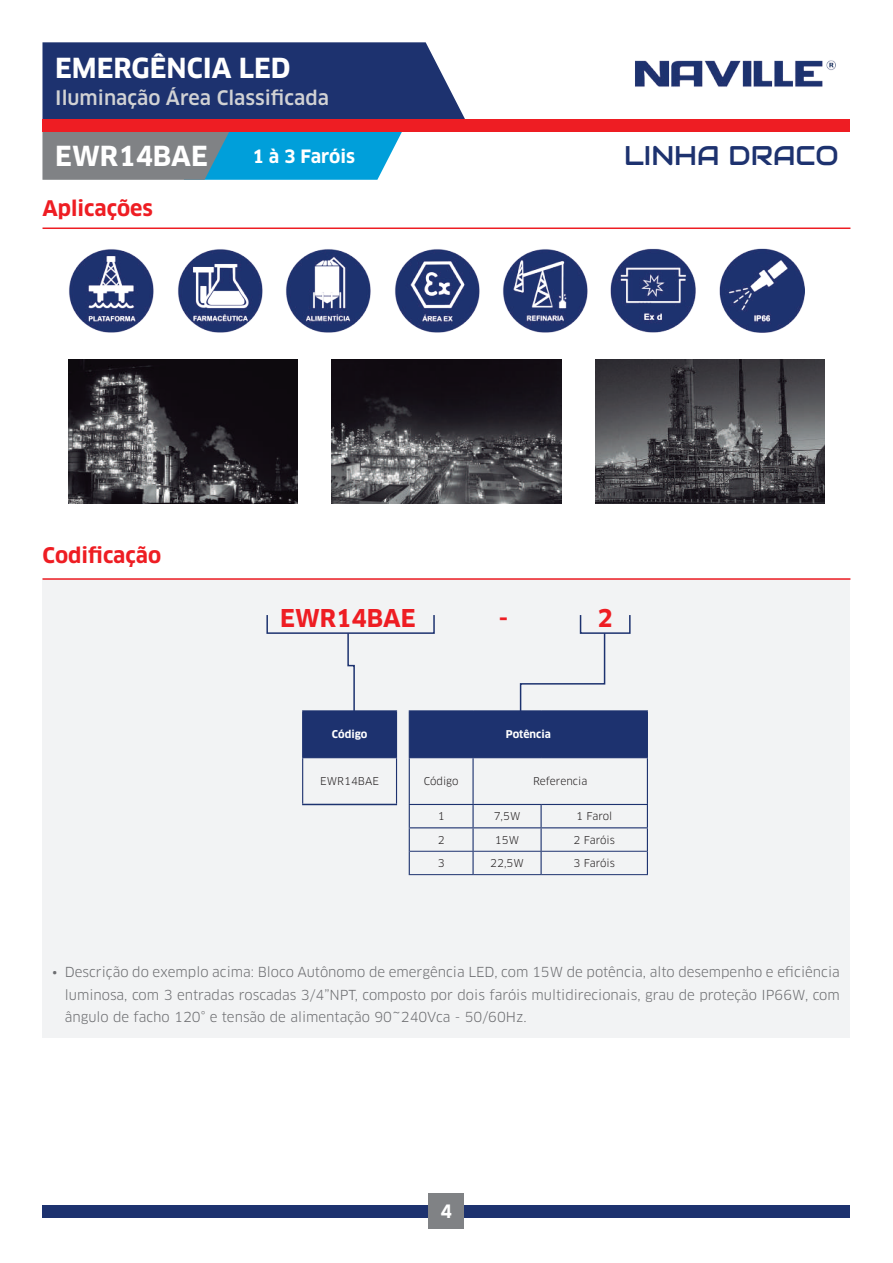
<style>
.page{position:relative;width:893px;height:1263px;background:#fff}
.page>*{position:absolute;margin:0;border:0;box-sizing:border-box;transform-origin:0 0}
.t1{font:700 27px "Clan OT";color:#fff}
.t2{font:27px "Audiowide";color:#1d326f}
.t3{font:700 24px "Clan OT";color:#ee1d23}
.t4{font:700 21px "Clan OT";color:#ee1d23}
.t5{font:500 19.5px "Clan OT";color:#d1d2d4}
.t6{font:700 18px "Clan OT";color:#fff}
.t7{font:13.5px/22.5px "Clan OT";color:#6c6d70;text-align:justify}
.t8{font:10.5px "Clan OT";color:#231f20}
.t9{font:700 10.5px "Clan OT";color:#fff}
</style>
<div class="page">
<svg style="left:42px;top:131px;width:360px;height:49px;background:#4895b2"></svg>
<div style="left:42px;top:42px;width:423px;height:79px;background:#1d326f"></div>
<div style="left:43px;top:119px;width:807px;height:13px;background:#ee1d23"></div>
<div style="left:43px;top:1205px;width:807px;height:13px;background:#1d326f"></div>
<div style="left:429px;top:1194px;width:35px;height:35px;background:#808285"></div>
<img style="left:635px;top:60px;width:201px;height:27px">
<hr style="left:43px;top:227px;width:807px;height:2px;background:#ee1d23">
<img style="left:595px;top:359px;width:230px;height:145px">
<img style="left:68px;top:359px;width:230px;height:145px">
<img style="left:332px;top:359px;width:229px;height:145px">
<img style="left:69px;top:249px;width:85px;height:83px">
<img style="left:178px;top:249px;width:84px;height:83px">
<img style="left:286px;top:249px;width:85px;height:83px">
<img style="left:395px;top:249px;width:84px;height:83px">
<img style="left:503px;top:249px;width:84px;height:83px">
<img style="left:611px;top:249px;width:85px;height:84px">
<img style="left:719px;top:249px;width:85px;height:83px">
<div style="left:43px;top:578px;width:807px;height:459px;background:#f2f3f4"></div>
<hr style="left:43px;top:578px;width:807px;height:2px;background:#ee1d23">
<hr style="left:302px;top:711px;width:1px;height:46px;background:#1d326f">
<hr style="left:472px;top:852px;width:2px;height:22px;background:#1d326f">
<hr style="left:647px;top:711px;width:1px;height:46px;background:#1d326f">
<hr style="left:472px;top:758px;width:2px;height:46px;background:#1d326f">
<hr style="left:409px;top:758px;width:1px;height:46px;background:#1d326f">
<hr style="left:647px;top:758px;width:1px;height:46px;background:#1d326f">
<svg style="left:541px;top:805px;width:1px;height:69px"></svg>
<svg style="left:647px;top:805px;width:1px;height:69px"></svg>
<hr style="left:473px;top:851px;width:68px;height:1px;background:#1d326f">
<hr style="left:541px;top:851px;width:106px;height:1px;background:#1d326f">
<hr style="left:541px;top:710px;width:107px;height:1px;background:#1d326f">
<hr style="left:541px;top:757px;width:107px;height:1px;background:#1d326f">
<hr style="left:473px;top:804px;width:68px;height:1px;background:#1d326f">
<hr style="left:541px;top:804px;width:107px;height:1px;background:#1d326f">
<hr style="left:409px;top:827px;width:64px;height:1px;background:#1d326f">
<hr style="left:473px;top:827px;width:68px;height:1px;background:#1d326f">
<hr style="left:541px;top:827px;width:107px;height:1px;background:#1d326f">
<hr style="left:302px;top:710px;width:95px;height:1px;background:#1d326f">
<hr style="left:409px;top:874px;width:64px;height:1px;background:#1d326f">
<hr style="left:473px;top:874px;width:68px;height:1px;background:#1d326f">
<hr style="left:541px;top:874px;width:107px;height:1px;background:#1d326f">
<hr style="left:302px;top:757px;width:95px;height:1px;background:#1d326f">
<hr style="left:302px;top:758px;width:1px;height:46px;background:#1d326f">
<hr style="left:396px;top:758px;width:1px;height:46px;background:#1d326f">
<hr style="left:302px;top:804px;width:95px;height:1px;background:#1d326f">
<hr style="left:409px;top:804px;width:64px;height:1px;background:#1d326f">
<hr style="left:472px;top:805px;width:2px;height:22px;background:#1d326f">
<svg style="left:409px;top:805px;width:1px;height:69px"></svg>
<hr style="left:472px;top:828px;width:2px;height:23px;background:#1d326f">
<hr style="left:410px;top:851px;width:63px;height:1px;background:#1d326f">
<svg style="left:303px;top:632px;width:344px;height:126px"></svg>
<div style="left:580px;top:614px;width:51px;height:20px;border:2px solid #1d326f"></div>
<h1 class="t1" style="left:55px;top:52px;width:237px">EMERGÊNCIA LED</h1>
<h3 class="t5" style="left:55px;top:86px;width:275px">Iluminação Área Classificada</h3>
<h1 class="t1" style="left:55px;top:140px;width:154px">EWR14BAE</h1>
<h3 class="t6" style="left:253px;top:146px;width:104px">1 à 3 Faróis</h3>
<h3 class="t4" style="left:43px;top:196px;width:112px">Aplicações</h3>
<h1 class="t2" style="left:624px;top:138px;width:216px">LINHA DRACO</h1>
<h3 class="t4" style="left:43px;top:543px;width:120px">Codificação</h3>
<h2 class="t3" style="left:280px;top:604px;width:137px">EWR14BAE</h2>
<h2 class="t3" style="left:499px;top:604px;width:11px">-</h2>
<h2 class="t3" style="left:597px;top:604px;width:17px">2</h2>
<p class="t9" style="left:332px;top:728px;width:37px">Código</p>
<p class="t9" style="left:506px;top:728px;width:46px">Potência</p>
<p class="t8" style="left:320px;top:775px;width:60px">EWR14BAE</p>
<p class="t8" style="left:424px;top:775px;width:36px">Código</p>
<p class="t8" style="left:533px;top:775px;width:56px">Referencia</p>
<p class="t8" style="left:438px;top:810px;width:8px">1</p>
<p class="t8" style="left:494px;top:810px;width:28px">7,5W</p>
<p class="t8" style="left:576px;top:810px;width:38px">1 Farol</p>
<p class="t8" style="left:438px;top:834px;width:8px">2</p>
<p class="t8" style="left:495px;top:834px;width:26px">15W</p>
<p class="t8" style="left:573px;top:834px;width:43px">2 Faróis</p>
<p class="t8" style="left:438px;top:857px;width:8px">3</p>
<p class="t8" style="left:490px;top:857px;width:35px">22,5W</p>
<p class="t8" style="left:573px;top:857px;width:43px">3 Faróis</p>
<p class="t7" style="left:65px;top:961px;width:776px;text-indent:-13px">• Descrição do exemplo acima: Bloco Autônomo de emergência LED, com 15W de potência, alto desempenho e eficiência luminosa, com 3 entradas roscadas 3/4”NPT, composto por dois faróis multidirecionais, grau de proteção IP66W, com ângulo de facho 120° e tensão de alimentação 90~240Vca - 50/60Hz.</p>
<h3 class="t6" style="left:441px;top:1200px;width:13px">4</h3>
</div>
